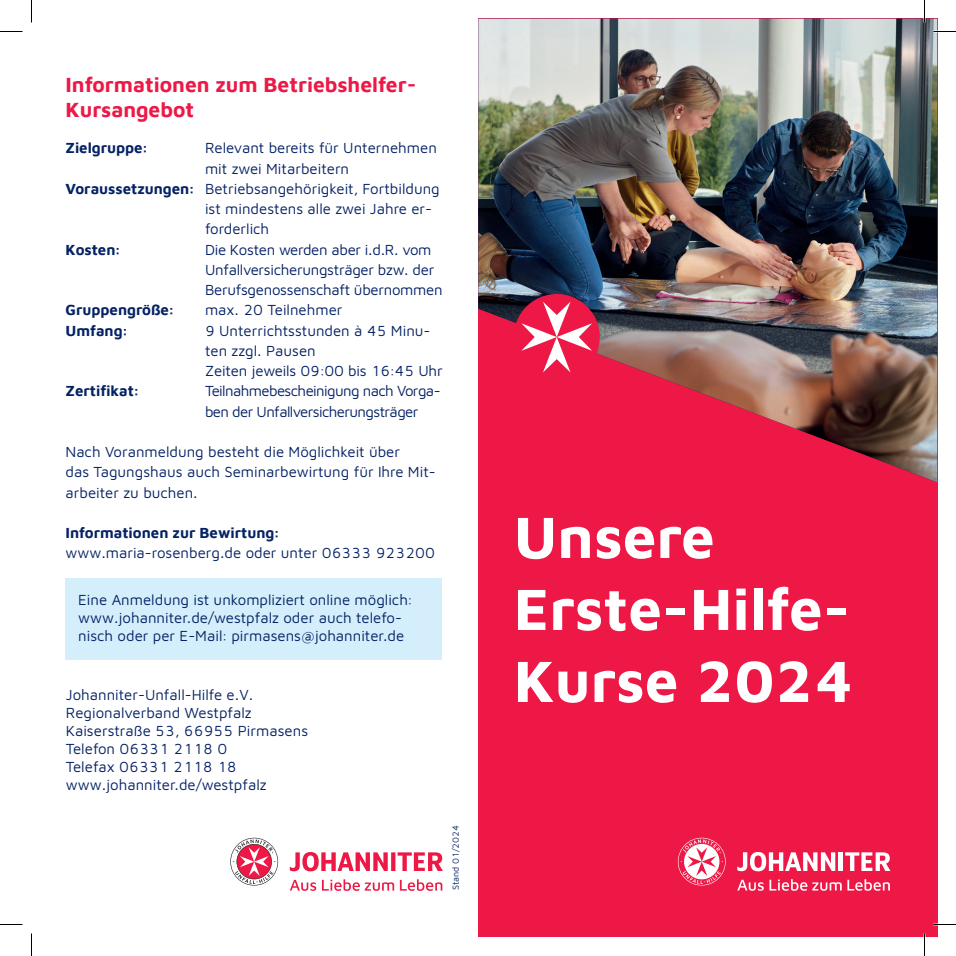
<style>
.page{position:relative;width:956px;height:956px;background:#fff}
.page>*{position:absolute;margin:0;border:0;box-sizing:border-box;transform-origin:0 0}
.t1{font:700 60px/72px "Maven Johanniter";color:#fff}
.t2{font:700 21px/25.2px "Maven Johanniter";color:#ed1845}
.t3{font:15px/18px "Maven Johanniter";color:#052265}
.t4{font:15px/20.2px "Maven Johanniter";letter-spacing:-.02em;color:#052265}
.t5{font:700 15px "Maven Johanniter";color:#052265}
.t6{font:15px/20.2px "Maven Johanniter";letter-spacing:-.04em;color:#052265}
.t7{font:9px "Maven Johanniter";color:#052265}
.s1{font-weight:700}
</style>
<div class="page">
<div style="left:478px;top:19px;width:459px;height:918px;background:#ed1845"></div>
<img style="left:478px;top:19px;width:459px;height:463px">
<svg style="left:737px;top:852px;width:153px;height:39px"></svg>
<svg style="left:678px;top:838px;width:48px;height:47px"></svg>
<div style="left:514px;top:294px;width:86px;height:86px;background:#ed1845;border-radius:50%"></div>
<svg style="left:521px;top:302px;width:71px;height:70px"></svg>
<svg style="left:230px;top:838px;width:213px;height:53px"></svg>
<div style="left:66px;top:579px;width:376px;height:81px;background:#d4effb"></div>
<hr style="left:933px;top:923px;width:23px;height:2px;background:#fff">
<hr style="left:923px;top:0;width:2px;height:23px;background:#fff">
<hr style="left:923px;top:933px;width:2px;height:23px;background:#fff">
<svg style="left:0;top:31px;width:22px;height:1px"></svg>
<svg style="left:933px;top:31px;width:23px;height:1px"></svg>
<svg style="left:0;top:924px;width:22px;height:1px"></svg>
<svg style="left:933px;top:924px;width:23px;height:1px"></svg>
<svg style="left:31px;top:0;width:1px;height:23px"></svg>
<svg style="left:31px;top:933px;width:1px;height:23px"></svg>
<svg style="left:924px;top:0;width:1px;height:23px"></svg>
<svg style="left:924px;top:933px;width:1px;height:23px"></svg>
<h2 class="t2" style="left:66px;top:71px;width:352px">Informationen zum Betriebshelfer-<br>Kursangebot</h2>
<p class="t5" style="left:66px;top:138px;width:83px">Zielgruppe:</p>
<p class="t3" style="left:205px;top:138px;width:233px">Relevant bereits für Unternehmen</p>
<p class="t3" style="left:205px;top:158px;width:146px">mit zwei Mitarbeitern</p>
<p class="t3" style="left:66px;top:179px;width:376px"><span class="s1">Voraussetzungen:</span> Betriebsangehörigkeit, Fortbildung</p>
<p class="t3" style="left:205px;top:199px;width:229px">ist mindestens alle zwei Jahre er-</p>
<p class="t3" style="left:205px;top:219px;width:66px">forderlich</p>
<p class="t5" style="left:66px;top:239px;width:56px">Kosten:</p>
<p class="t4" style="left:205px;top:238px;width:239px">Die Kosten werden aber i.d.R. vom<br>Unfallversicherungsträger bzw. der<br>Berufsgenossenschaft übernommen</p>
<p class="t5" style="left:66px;top:300px;width:109px">Gruppengröße:</p>
<p class="t3" style="left:205px;top:300px;width:139px">max. 20 Teilnehmer</p>
<p class="t5" style="left:66px;top:320px;width:63px">Umfang:</p>
<p class="t3" style="left:205px;top:319px;width:239px;line-height:20.2px">9 Unterrichtsstunden à 45 Minu&shy;ten zzgl. Pausen<br>Zeiten jeweils 09:00 bis 16:45 Uhr</p>
<p class="t5" style="left:66px;top:381px;width:75px">Zertifikat:</p>
<p class="t6" style="left:205px;top:380px;width:237px">Teilnahmebescheinigung nach Vorga&shy;ben der Unfallversicherungsträger</p>
<p class="t3" style="left:66px;top:441px;width:372px;line-height:20.2px">Nach Voranmeldung besteht die Möglichkeit über<br>das Tagungshaus auch Seminarbewirtung für Ihre Mit&shy;arbeiter zu buchen.</p>
<p class="t5" style="left:66px;top:522px;width:215px">Informationen zur Bewirtung:</p>
<p class="t3" style="left:66px;top:543px;width:371px">www.maria-rosenberg.de oder unter 06333 923200</p>
<p class="t3" style="left:78px;top:590px;width:336px">Eine Anmeldung ist unkompliziert online möglich: www.johanniter.de/westpfalz oder auch telefo&shy;nisch oder per E-Mail: pirmasens@johanniter.de</p>
<p class="t3" style="left:66px;top:685px;width:244px">Johanniter-Unfall-Hilfe e.V.<br>Regionalverband Westpfalz<br>Kaiserstraße 53, 66955 Pirmasens<br>Telefon 06331 2118 0<br>Telefax 06331 2118 18 www.johanniter.de/westpfalz</p>
<p class="t7" style="left:449px;top:890px;width:67px;rotate:-90deg">Stand 01/2024</p>
<h1 class="t1" style="left:514px;top:497px;width:341px">Unsere<br>Erste-Hilfe-<br>Kurse 2024</h1>
</div>
